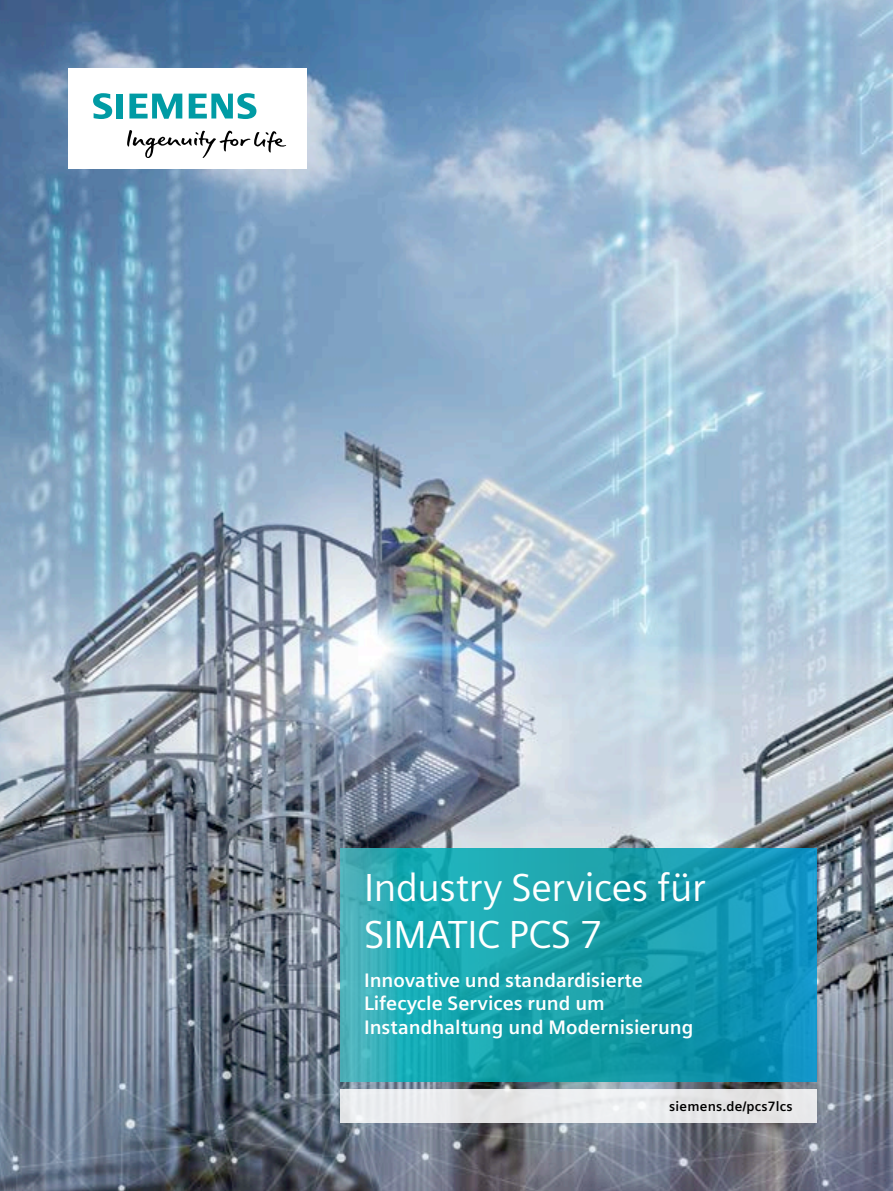
<style>
.page{position:relative;width:893px;height:1191px;background:#fff}
.page>*{position:absolute;margin:0;border:0;box-sizing:border-box;transform-origin:0 0}
.t1{font:39px/46.8px "Siemens Sans Global";letter-spacing:-.01em;color:#fff}
.t2{font:700 19.5px/23.4px "Siemens Sans Global";color:#fff}
.t3{font:700 13.5px "Siemens Sans Global";letter-spacing:.015em;color:#000}
</style>
<div class="page">
<img style="left:0;top:0;width:893px;height:1191px">
<div style="left:340px;top:1089px;width:476px;height:34px;background:#e8eaec"></div>
<svg style="left:340px;top:848px;width:476px;height:233px;background:#199fb0"></svg>
<div style="left:68px;top:68px;width:238px;height:101px;background:#fff"></div>
<svg style="left:127px;top:130px;width:159px;height:28px"></svg>
<svg style="left:93px;top:93px;width:30px;height:26px"></svg>
<svg style="left:129px;top:94px;width:53px;height:25px"></svg>
<svg style="left:189px;top:93px;width:67px;height:26px"></svg>
<h1 class="t1" style="left:364px;top:865px;width:343px">Industry Services für<br>SIMATIC PCS 7</h1>
<p class="t2" style="left:364px;top:968px;width:331px">Innovative und standardisierte<br>Lifecycle Services rund um<br>Instandhaltung und Modernisierung</p>
<p class="t3" style="left:669px;top:1098px;width:125px">siemens.de/pcs7lcs</p>
</div>
